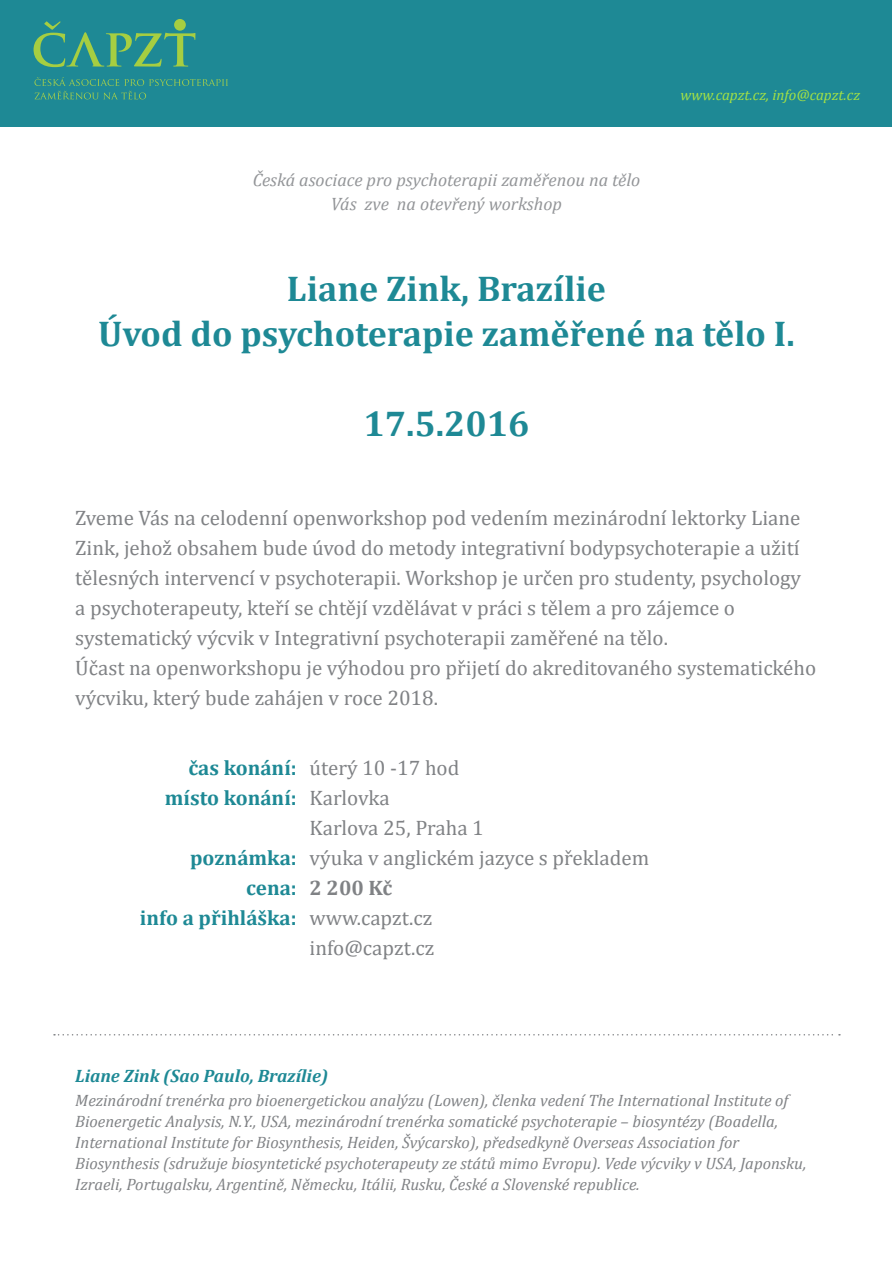
<style>
.page{position:relative;width:893px;height:1263px;background:#fff}
.page>*{position:absolute;margin:0;border:0;box-sizing:border-box;transform-origin:0 0}
.t1{font:700 36px "Cambria";color:#1e8995}
.t2{font:21px/30px "Cambria";color:#808285}
.t3{font:700 21px "Cambria";color:#1e8995}
.t4{font:700 21px "Cambria";color:#808285}
.t5{font:italic 18px "Cambria";color:#939598}
.t6{font:italic 700 18px "Cambria";color:#1e8995}
.t7{font:italic 16.5px/21px "Cambria";color:#808285}
.t8{font:italic 15px "Cambria";color:#a3e145}
</style>
<div class="page">
<div style="left:1px;top:0;width:891px;height:127px;background:#1e8995"></div>
<svg style="left:54px;top:1034px;width:786px;height:1px"></svg>
<svg style="left:34px;top:21px;width:161px;height:46px"></svg>
<div style="left:174px;top:19px;width:12px;height:12px;background:#a6ce41;border-radius:50%"></div>
<svg style="left:34px;top:77px;width:194px;height:22px"></svg>
<p class="t5" style="left:253px;top:167px;width:389px">Česká asociace pro psychoterapii zaměřenou na tělo</p>
<p class="t5" style="left:331px;top:191px;width:233px">Vás zve na otevřený workshop</p>
<p class="t8" style="left:681px;top:84px;width:181px">www.capzt.cz, info@capzt.cz</p>
<p class="t1" style="left:287px;top:263px;width:320px">Liane Zink, Brazílie</p>
<p class="t1" style="left:98px;top:308px;width:698px">Úvod do psychoterapie zaměřené na tělo I.</p>
<p class="t1" style="left:363px;top:398px;width:167px">17.5.2016</p>
<p class="t2" style="left:75px;top:502px;width:727px">Zveme Vás na celodenní openworkshop pod vedením mezinárodní lektorky Liane Zink, jehož obsahem bude úvod do metody integrativní bodypsychoterapie a užití tělesných intervencí v psychoterapii. Workshop je určen pro studenty, psychology a psychoterapeuty, kteří se chtějí vzdělávat v práci s tělem a pro zájemce o systematický výcvik v Integrativní psychoterapii zaměřené na tělo.</p>
<p class="t2" style="left:75px;top:652px;width:742px">Účast na openworkshopu je výhodou pro přijetí do akreditovaného systematického výcviku, který bude zahájen v roce 2018.</p>
<p class="t3" style="left:188px;top:753px;width:110px">čas konání:</p>
<p class="t3" style="left:165px;top:783px;width:133px">místo konání:</p>
<p class="t3" style="left:190px;top:843px;width:108px">poznámka:</p>
<p class="t3" style="left:246px;top:873px;width:52px">cena:</p>
<p class="t3" style="left:140px;top:903px;width:158px">info a přihláška:</p>
<p class="t2" style="left:310px;top:753px;width:151px">úterý 10 -17 hod</p>
<p class="t2" style="left:310px;top:783px;width:82px">Karlovka</p>
<p class="t2" style="left:310px;top:813px;width:176px">Karlova 25, Praha 1</p>
<p class="t2" style="left:310px;top:843px;width:341px">výuka v anglickém jazyce s překladem</p>
<p class="t4" style="left:310px;top:873px;width:84px">2 200 Kč</p>
<p class="t2" style="left:310px;top:903px;width:124px">www.capzt.cz</p>
<p class="t2" style="left:310px;top:933px;width:126px">info@capzt.cz</p>
<p class="t6" style="left:75px;top:1063px;width:254px">Liane Zink (Sao Paulo, Brazílie)</p>
<p class="t7" style="left:75px;top:1089px;width:732px">Mezinárodní trenérka pro bioenergetickou analýzu (Lowen), členka vedení The International Institute of Bioenergetic Analysis, N.Y., USA, mezinárodní trenérka somatické psychoterapie – biosyntézy (Boadella, International Institute for Biosynthesis, Heiden, Švýcarsko), předsedkyně Overseas Association for Biosynthesis (sdružuje biosyntetické psychoterapeuty ze států mimo Evropu). Vede výcviky v USA, Japonsku, Izraeli, Portugalsku, Argentině, Německu, Itálii, Rusku, České a Slovenské republice.</p>
</div>
